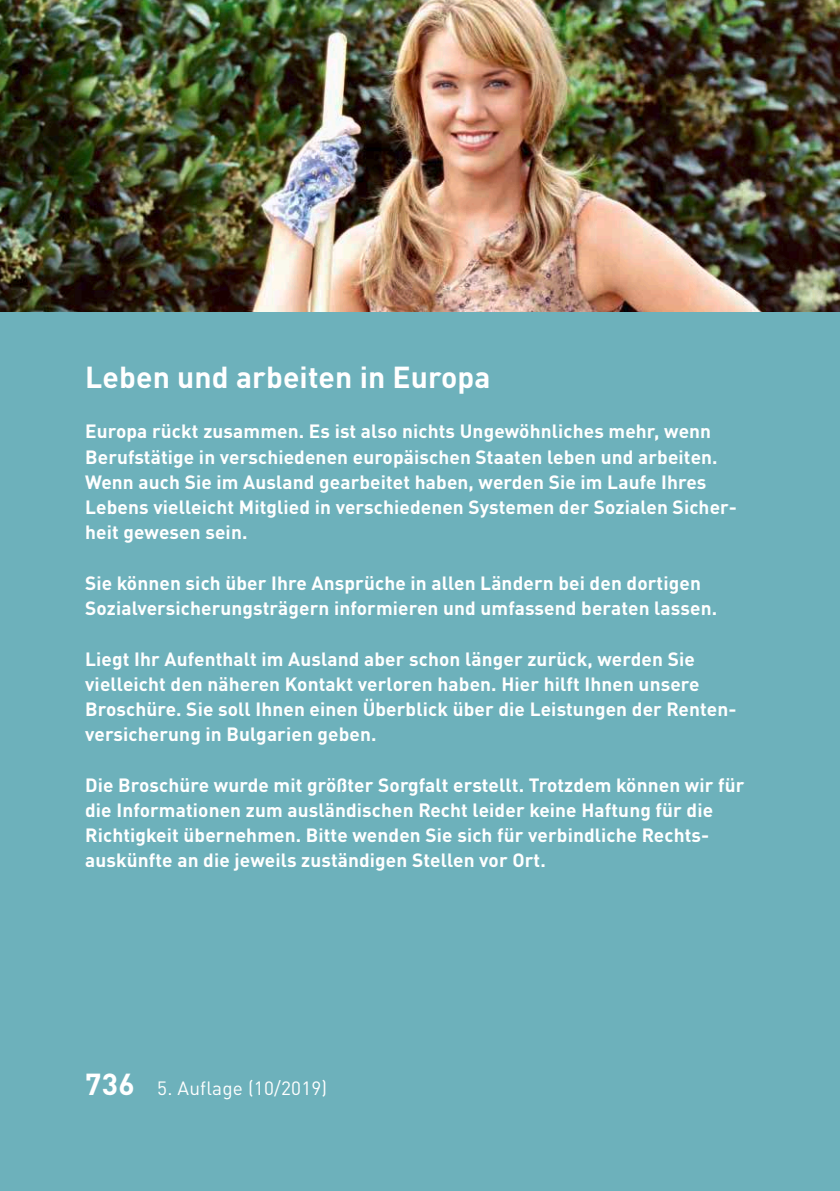
<style>
.page{position:relative;width:840px;height:1191px;background:#fff}
.page>*{position:absolute;margin:0;border:0;box-sizing:border-box;transform-origin:0 0}
.t1{font:700 30px "DIN Pro";letter-spacing:.005em;color:#fff}
.t2{font:700 19px/25.2px "DIN Pro";letter-spacing:.005em;color:#fff}
.t3{font:19px "DIN Pro";letter-spacing:.01em;color:#fff}
.s1{font-weight:700;font-size:30px}
</style>
<div class="page">
<img style="left:0;top:0;width:839px;height:312px">
<div style="left:0;top:312px;width:839px;height:879px;background:#6db1bb"></div>
<h1 class="t1" style="left:85px;top:352px;width:407px">Leben und arbeiten in Europa</h1>
<p class="t2" style="left:85px;top:417px;width:653px">Europa rückt zusammen. Es ist also nichts Ungewöhnliches mehr, wenn Berufstätige in verschiedenen europäischen Staaten leben und arbeiten.<br>Wenn auch Sie im Ausland gearbeitet haben, werden Sie im Laufe Ihres Lebens vielleicht Mitglied in verschiedenen Systemen der Sozialen Sicher&shy;heit gewesen sein.</p>
<p class="t2" style="left:85px;top:568px;width:633px">Sie können sich über Ihre Ansprüche in allen Ländern bei den dortigen<br>Sozialversicherungsträgern informieren und umfassend beraten lassen.</p>
<p class="t2" style="left:85px;top:644px;width:652px">Liegt Ihr Aufenthalt im Ausland aber schon länger zurück, werden Sie vielleicht den näheren Kontakt verloren haben. Hier hilft Ihnen unsere Broschüre. Sie soll Ihnen einen Überblick über die Leistungen der Renten&shy;versicherung in Bulgarien geben.</p>
<p class="t2" style="left:85px;top:770px;width:660px">Die Broschüre wurde mit größter Sorgfalt erstellt. Trotzdem können wir für die Informationen zum ausländischen Recht leider keine Haftung für die Richtigkeit übernehmen. Bitte wenden Sie sich für verbindliche Rechts&shy;auskünfte an die jeweils zuständigen Stellen vor Ort.</p>
<p class="t3" style="left:85px;top:1072px;width:243px"><span class="s1">736</span> 5. Auflage (10/2019)</p>
</div>
